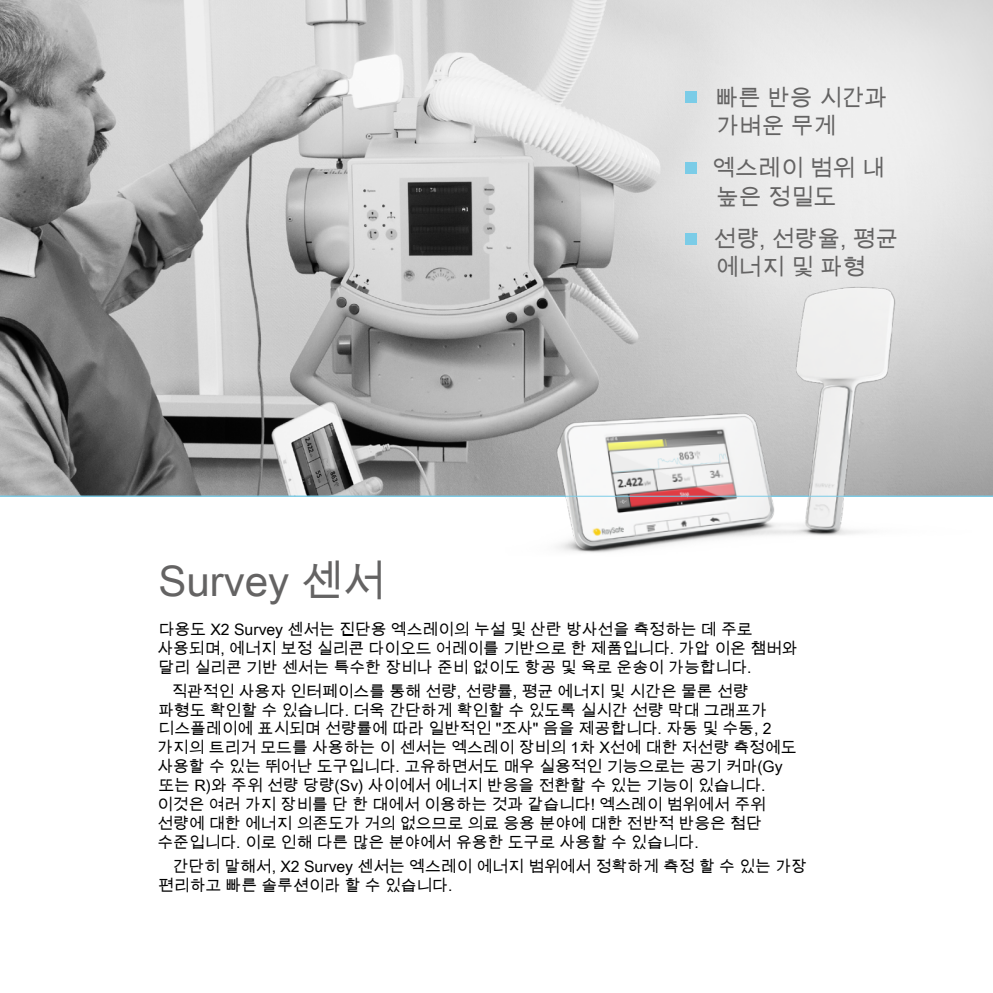
<style>
.page{position:relative;width:993px;height:993px;background:#fff}
.page>*{position:absolute;margin:0;border:0;box-sizing:border-box;transform-origin:0 0}
.Heading{font:42px "Arial Unicode MS";color:#646363}
.t1{font:22.75px/28px "Arial Unicode MS";color:#646363}
.Bodytext_-_Arial_Uni{font:15.75px/18.9px "Arial Unicode MS";color:#000}
.s1{font-family:"Georgia Pro";font-weight:300;font-stretch:condensed;font-size:52.5px;color:#7bcce7}
</style>
<div class="page">
<img style="left:0;top:0;width:992px;height:495px">
<img style="left:311px;top:254px;width:681px;height:299px">
<hr style="left:0;top:495px;width:992px;height:1px;background:#7bcce7">
<p class="t1" style="left:716px;top:83px;width:173px;text-indent:-34px"><span class="s1">▪</span> 빠른 반응 시간과 가벼운 무게</p>
<p class="t1" style="left:716px;top:154px;width:170px;text-indent:-34px"><span class="s1">▪</span> 엑스레이 범위 내 높은 정밀도</p>
<p class="t1" style="left:681px;top:225px;width:218px;text-align:center"><span class="s1">▪</span> 선량, 선량율, 평균 에너지 및 파형</p>
<p class="Heading" style="left:158px;top:550px;width:228px">Survey 센서</p>
<p class="Bodytext_-_Arial_Uni" style="left:157px;top:619px;width:641px">다용도 X2 Survey 센서는 진단용 엑스레이의 누설 및 산란 방사선을 측정하는 데 주로 사용되며, 에너지 보정 실리콘 다이오드 어레이를 기반으로 한 제품입니다. 가압 이온 챔버와 달리 실리콘 기반 센서는 특수한 장비나 준비 없이도 항공 및 육로 운송이 가능합니다.</p>
<p class="Bodytext_-_Arial_Uni" style="left:157px;top:681px;width:640px;text-indent:14px">직관적인 사용자 인터페이스를 통해 선량, 선량률, 평균 에너지 및 시간은 물론 선량 파형도 확인할 수 있습니다. 더욱 간단하게 확인할 수 있도록 실시간 선량 막대 그래프가 디스플레이에 표시되며 선량률에 따라 일반적인 "조사" 음을 제공합니다. 자동 및 수동, 2 가지의 트리거 모드를 사용하는 이 센서는 엑스레이 장비의 1차 X선에 대한 저선량 측정에도 사용할 수 있는 뛰어난 도구입니다. 고유하면서도 매우 실용적인 기능으로는 공기 커마(Gy 또는 R)와 주위 선량 당량(Sv) 사이에서 에너지 반응을 전환할 수 있는 기능이 있습니다. 이것은 여러 가지 장비를 단 한 대에서 이용하는 것과 같습니다! 엑스레이 범위에서 주위 선량에 대한 에너지 의존도가 거의 없으므로 의료 응용 분야에 대한 전반적 반응은 첨단 수준입니다. 이로 인해 다른 많은 분야에서 유용한 도구로 사용할 수 있습니다.</p>
<p class="Bodytext_-_Arial_Uni" style="left:158px;top:856px;width:650px;text-indent:15px">간단히 말해서, X2 Survey 센서는 엑스레이 에너지 범위에서 정확하게 측정 할 수 있는 가장 편리하고 빠른 솔루션이라 할 수 있습니다.</p>
</div>
